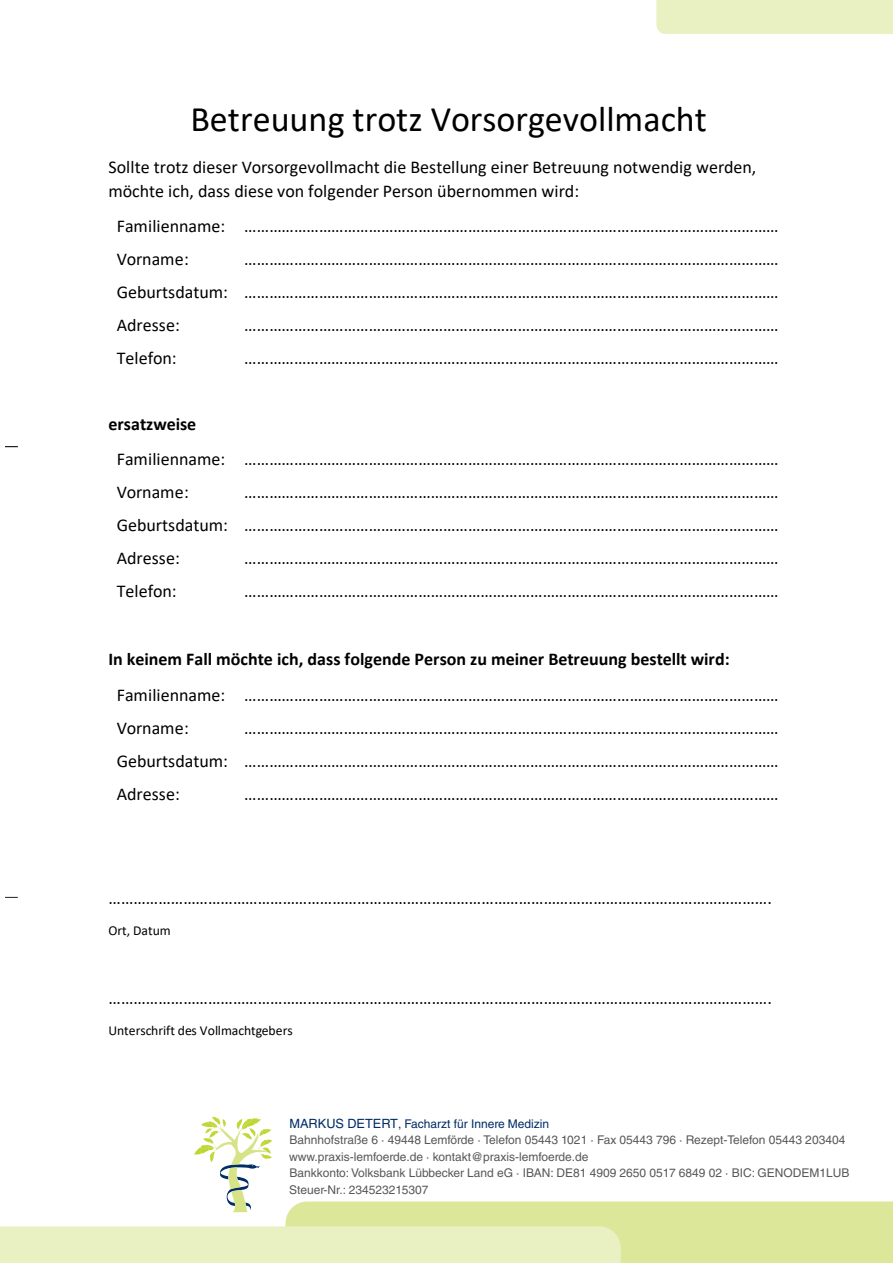
<style>
.page{position:relative;width:893px;height:1263px;background:#fff}
.page>*{position:absolute;margin:0;border:0;box-sizing:border-box;transform-origin:0 0}
.t1{font:36px "Calibri";color:#000}
.t2{font:18px/33px "Calibri";color:#000}
.t3{font:700 18px/35.7px "Calibri";color:#000}
.t4{font:13.65px "Calibri";color:#000}
.t5{font:12px/16.5px "Helvetica LT Std";color:#57585a}
.s1{font-weight:700}
.s2{font-weight:400}
.s3{font-size:12.75px;color:#002d66}
.s4{color:#002d66}
</style>
<div class="page">
<svg style="left:5px;top:897px;width:13px;height:1px"></svg>
<svg style="left:5px;top:446px;width:13px;height:1px"></svg>
<div style="left:656px;top:0;width:237px;height:34px;background:#e9f0c1"></div>
<svg style="left:0;top:1116px;width:893px;height:147px"></svg>
<p class="t1" style="left:191px;top:95px;width:518px">Betreuung trotz Vorsorgevollmacht</p>
<p class="t2" style="left:108px;top:155px;width:649px;line-height:23.4px">Sollte trotz dieser Vorsorgevollmacht die Bestellung einer Betreuung notwendig werden, möchte ich, dass diese von folgender Person übernommen wird:</p>
<p class="t2" style="left:117px;top:209px;width:663px">Familienname: …………………………………………………………………………………………………………………<br>Vorname:</p>
<p class="t2" style="left:117px;top:242px;width:663px;text-align:justify;text-indent:127px">………………………………………………………………………………………………………………… Geburtsdatum: ………………………………………………………………………………………………………………… Adresse:</p>
<p class="t2" style="left:244px;top:308px;width:536px">…………………………………………………………………………………………………………………</p>
<p class="t2" style="left:117px;top:341px;width:61px">Telefon:</p>
<p class="t2" style="left:244px;top:341px;width:536px">…………………………………………………………………………………………………………………</p>
<p class="t2" style="left:117px;top:406px;width:663px;line-height:35.2px;text-indent:-8px"><span class="s1">ersatzweise<br></span>Familienname: …………………………………………………………………………………………………………………</p>
<p class="t2" style="left:117px;top:475px;width:74px">Vorname:</p>
<p class="t2" style="left:117px;top:475px;width:663px;text-align:justify;text-indent:127px">………………………………………………………………………………………………………………… Geburtsdatum: ………………………………………………………………………………………………………………… Adresse:</p>
<p class="t2" style="left:244px;top:541px;width:536px">…………………………………………………………………………………………………………………</p>
<p class="t2" style="left:117px;top:574px;width:61px">Telefon:</p>
<p class="t2" style="left:244px;top:574px;width:536px">…………………………………………………………………………………………………………………</p>
<p class="t3" style="left:117px;top:641px;width:663px;text-indent:-8px">In keinem Fall möchte ich, dass folgende Person zu meiner Betreuung bestellt wird:<br><span class="s2">Familienname: …………………………………………………………………………………………………………………</span></p>
<p class="t2" style="left:117px;top:711px;width:74px">Vorname:</p>
<p class="t2" style="left:117px;top:711px;width:663px;text-align:justify;text-indent:127px">………………………………………………………………………………………………………………… Geburtsdatum: ………………………………………………………………………………………………………………… Adresse:</p>
<p class="t2" style="left:244px;top:777px;width:536px">…………………………………………………………………………………………………………………</p>
<p class="t2" style="left:108px;top:881px;width:665px">…………………………………………………………………………………………………………………………………………….</p>
<p class="t4" style="left:108px;top:921px;width:64px">Ort, Datum</p>
<p class="t2" style="left:108px;top:981px;width:665px">…………………………………………………………………………………………………………………………………………….</p>
<p class="t4" style="left:108px;top:1021px;width:186px">Unterschrift des Vollmachtgebers</p>
<p class="t5" style="left:289px;top:1115px;width:562px"><span class="s3">MARKUS DETERT</span><span class="s4">, Facharzt für Innere Medizin<br></span>Bahnhofstraße 6 · 49448 Lemförde · Telefon 05443 1021 · Fax 05443 796 · Rezept-Telefon 05443 203404 www.praxis-lemfoerde.de · kontakt@praxis-lemfoerde.de<br>Bankkonto: Volksbank Lübbecker Land eG · IBAN: DE81 4909 2650 0517 6849 02 · BIC: GENODEM1LUB Steuer-Nr.: 234523215307</p>
</div>
